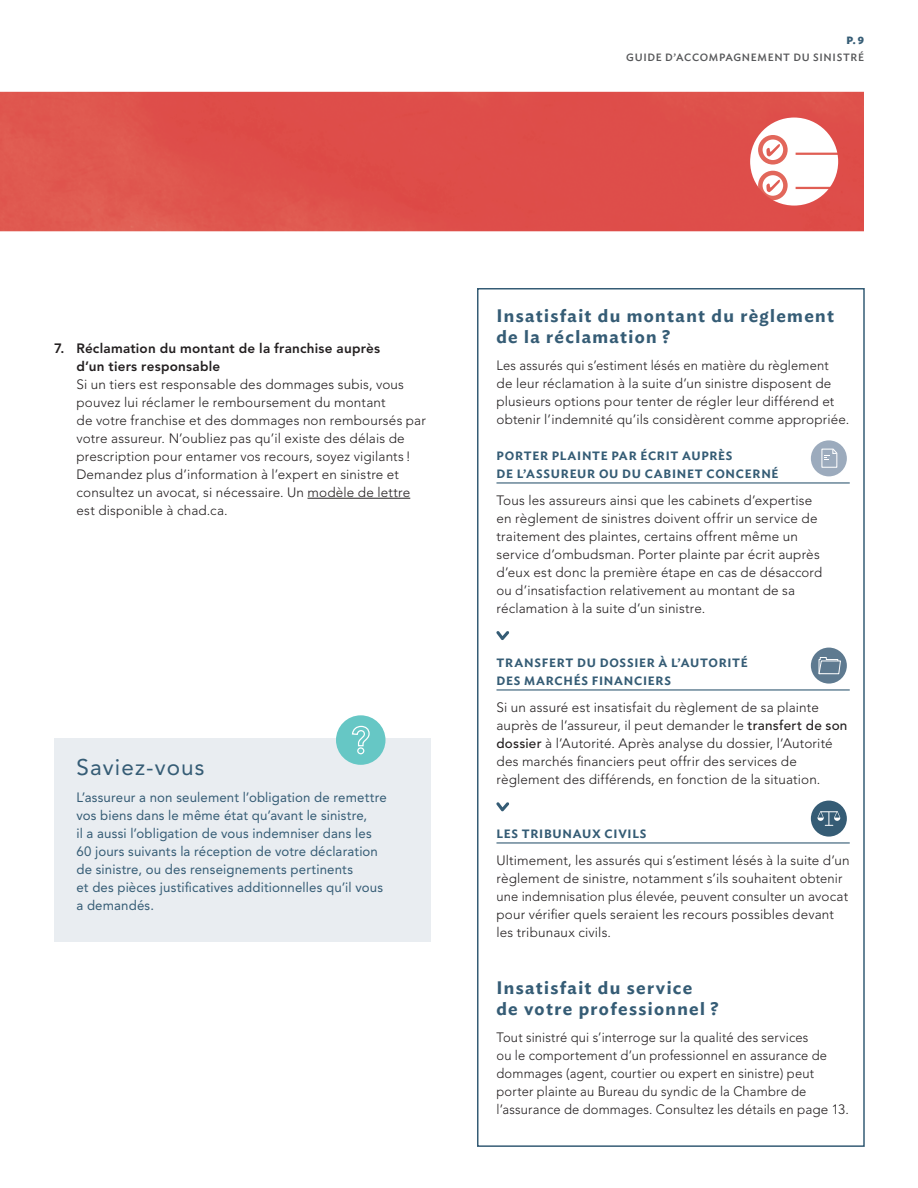
<style>
.page{position:relative;width:918px;height:1188px;background:#fff}
.page>*{position:absolute;margin:0;border:0;box-sizing:border-box;transform-origin:0 0}
.t1{font:22.5px "Avenir";letter-spacing:.05em;color:#355c75}
.t2{font:600 18px/21px "Ideal Sans";letter-spacing:.075em;color:#355c75}
.t3{font:300 13.5px/18px "Avenir";letter-spacing:.01em;color:#231f20}
.t4{font:300 13.5px/18px "Avenir";letter-spacing:.01em;color:#231f20;scale:.96 1}
.t5{font:13.5px/18px "Avenir";letter-spacing:.01em;color:#355c75}
.t6{font:800 13.5px/18px "Avenir";letter-spacing:.015em;color:#231f20}
.t7{font:600 12px/18px "Ideal Sans";letter-spacing:.06em;color:#355c75}
.t8{font:500 10.5px "Ideal Sans";letter-spacing:.065em;color:#57585a}
.t9{font:700 10.5px "Ideal Sans";color:#355c75}
.s1{font-weight:500}
</style>
<div class="page">
<hr style="left:307px;top:498px;width:103px;height:1px;background:#231f20">
<hr style="left:496px;top:482px;width:354px;height:2px;background:#355c75">
<hr style="left:496px;top:689px;width:354px;height:2px;background:#355c75">
<hr style="left:496px;top:842px;width:354px;height:2px;background:#355c75">
<div style="left:477px;top:288px;width:388px;height:859px;border:2px solid #355c75"></div>
<svg style="left:496px;top:631px;width:13px;height:9px"></svg>
<svg style="left:496px;top:802px;width:13px;height:9px"></svg>
<div style="left:811px;top:440px;width:36px;height:36px;background:#9cabbd;border-radius:50%"></div>
<svg style="left:821px;top:448px;width:17px;height:20px"></svg>
<div style="left:811px;top:648px;width:36px;height:36px;background:#5e7a90;border-radius:50%"></div>
<svg style="left:818px;top:657px;width:23px;height:18px"></svg>
<div style="left:811px;top:801px;width:36px;height:36px;background:#355c75;border-radius:50%"></div>
<svg style="left:817px;top:811px;width:23px;height:15px"></svg>
<img style="left:0;top:92px;width:864px;height:139px">
<div style="left:54px;top:738px;width:376px;height:204px;background:#e9edf1"></div>
<div style="left:336px;top:715px;width:50px;height:50px;background:#66c7c5;border-radius:50%"></div>
<svg style="left:351px;top:725px;width:19px;height:30px"></svg>
<p class="t9" style="left:847px;top:32px;width:19px">p. 9</p>
<p class="t8" style="left:626px;top:49px;width:239px">GUIDE D’ACCOMPAGNEMENT DU SINISTRÉ</p>
<p class="t6" style="left:77px;top:339px;width:305px;text-indent:-23px">7. Réclamation du montant de la franchise auprès d’un tiers responsable</p>
<p class="t3" style="left:77px;top:375px;width:351px">Si un tiers est responsable des dommages subis, vous pouvez lui réclamer le remboursement du montant<br>de votre franchise et des dommages non remboursés par votre assureur. N’oubliez pas qu’il existe des délais de prescription pour entamer vos recours, soyez vigilants !<br>Demandez plus d’information à l’expert en sinistre et consultez un avocat, si nécessaire. Un modèle de lettre est disponible à chad.ca.</p>
<h1 class="t1" style="left:76px;top:754px;width:129px">Saviez-vous</h1>
<p class="t5" style="left:76px;top:789px;width:312px">L’assureur a non seulement l’obligation de remettre vos biens dans le même état qu’avant le sinistre,<br>il a aussi l’obligation de vous indemniser dans les 60 jours suivants la réception de votre déclaration de sinistre, ou des renseignements pertinents<br>et des pièces justificatives additionnelles qu’il vous a demandés.</p>
<h2 class="t2" style="left:496px;top:304px;width:339px">I NSATISFAIT DU MONTANT DU RÈGLEMENT<br>DE LA RÉCLAMATION ?</h2>
<p class="t4" style="left:496px;top:356px;width:369px">Les assurés qui s’estiment lésés en matière du règlement<br>de leur réclamation à la suite d’un sinistre disposent de plusieurs options pour tenter de régler leur différend et obtenir l’indemnité qu’ils considèrent comme appropriée.</p>
<p class="t7" style="left:496px;top:446px;width:284px">PORTER PLAINTE PAR ÉCRIT AUPRÈS<br>DE L’ASSUREUR OU DU CABINET CONCERNÉ</p>
<p class="t3" style="left:496px;top:491px;width:327px">Tous les assureurs ainsi que les cabinets d’expertise en règlement de sinistres doivent offrir un service de traitement des plaintes, certains offrent même un service d’ombudsman. Porter plainte par écrit auprès d’eux est donc la première étape en cas de désaccord ou d’insatisfaction relativement au montant de sa réclamation à la suite d’un sinistre.</p>
<p class="t7" style="left:496px;top:653px;width:253px">TRANSFERT DU DOSSIER À L’AUTORITÉ<br>DES MARCHÉS FINANCIERS</p>
<p class="t3" style="left:496px;top:698px;width:352px">Si un assuré est insatisfait du règlement de sa plainte auprès de l’assureur, il peut demander le <span class="s1">transfert de son dossier</span> à l’Autorité. Après analyse du dossier, l’Autorité des marchés financiers peut offrir des services de règlement des différends, en fonction de la situation.</p>
<p class="t7" style="left:496px;top:824px;width:152px">LES TRIBUNAUX CIVILS</p>
<p class="t3" style="left:496px;top:851px;width:355px">Ultimement, les assurés qui s’estiment lésés à la suite d’un règlement de sinistre, notamment s’ils souhaitent obtenir une indemnisation plus élevée, peuvent consulter un avocat pour vérifier quels seraient les recours possibles devant les tribunaux civils.</p>
<h2 class="t2" style="left:496px;top:976px;width:224px">I NSATISFAIT DU SERVICE<br>DE VOTRE PROFESSIONNEL ?</h2>
<p class="t4" style="left:496px;top:1028px;width:369px">Tout sinistré qui s’interroge sur la qualité des services<br>ou le comportement d’un professionnel en assurance de dommages (agent, courtier ou expert en sinistre) peut porter plainte au Bureau du syndic de la Chambre de l’assurance de dommages. Consultez les détails en page 13.</p>
</div>
